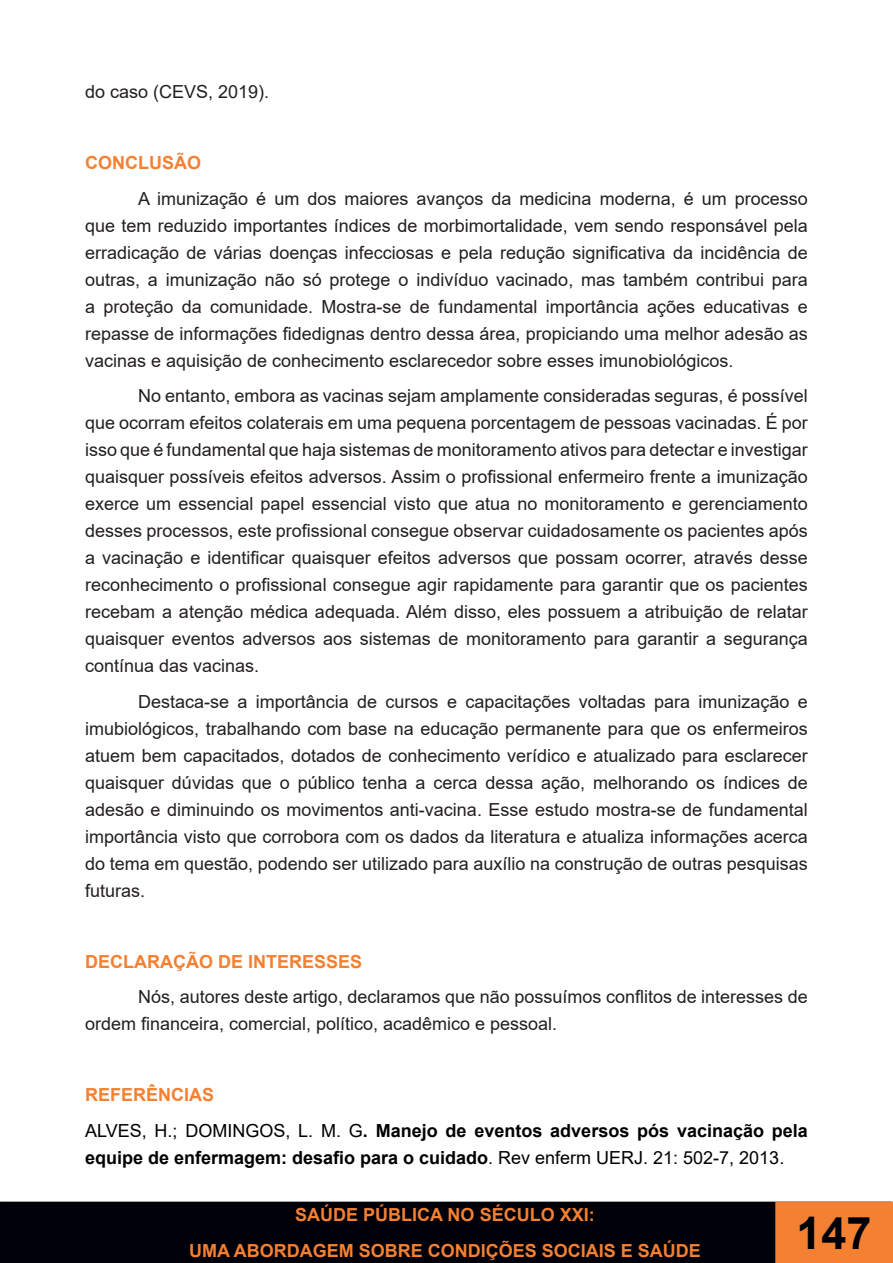
<style>
.page{position:relative;width:893px;height:1263px;background:#fff}
.page>*{position:absolute;margin:0;border:0;box-sizing:border-box;transform-origin:0 0}
.t1{font:700 45px "Arial";color:#000008}
.t2{font:18px/27px "Arial";color:#231f20;text-align:justify}
.t3{font:700 18px/27px "Arial";color:#000}
.t4{font:700 18px/35.5px "Arial";color:#f48031;text-align:center}
.s1{font-weight:400}
</style>
<div class="page">
<div style="left:0;top:1201px;width:775px;height:62px;background:#000008"></div>
<div style="left:776px;top:1202px;width:116px;height:60px;background:#f48031"></div>
<div style="left:775px;top:1201px;width:118px;height:62px;border:2px solid #f48031"></div>
<p class="t2" style="left:85px;top:78px;width:186px">do caso (CEVS, 2019).</p>
<p class="t4" style="left:85px;top:145px;width:117px">CONCLUSÃO</p>
<p class="t2" style="left:85px;top:185px;width:724px;text-indent:53px">A imunização é um dos maiores avanços da medicina moderna, é um processo que tem reduzido importantes índices de morbimortalidade, vem sendo responsável pela erradicação de várias doenças infecciosas e pela redução significativa da incidência de outras, a imunização não só protege o indivíduo vacinado, mas também contribui para a proteção da comunidade. Mostra-se de fundamental importância ações educativas e repasse de informações fidedignas dentro dessa área, propiciando uma melhor adesão as vacinas e aquisição de conhecimento esclarecedor sobre esses imunobiológicos.</p>
<p class="t2" style="left:85px;top:382px;width:724px;text-indent:53px">No entanto, embora as vacinas sejam amplamente consideradas seguras, é possível que ocorram efeitos colaterais em uma pequena porcentagem de pessoas vacinadas. É por isso que é fundamental que haja sistemas de monitoramento ativos para detectar e investigar quaisquer possíveis efeitos adversos. Assim o profissional enfermeiro frente a imunização exerce um essencial papel essencial visto que atua no monitoramento e gerenciamento desses processos, este profissional consegue observar cuidadosamente os pacientes após a vacinação e identificar quaisquer efeitos adversos que possam ocorrer, através desse reconhecimento o profissional consegue agir rapidamente para garantir que os pacientes recebam a atenção médica adequada. Além disso, eles possuem a atribuição de relatar quaisquer eventos adversos aos sistemas de monitoramento para garantir a segurança contínua das vacinas.</p>
<p class="t2" style="left:85px;top:688px;width:724px;text-indent:53px">Destaca-se a importância de cursos e capacitações voltadas para imunização e imubiológicos, trabalhando com base na educação permanente para que os enfermeiros atuem bem capacitados, dotados de conhecimento verídico e atualizado para esclarecer quaisquer dúvidas que o público tenha a cerca dessa ação, melhorando os índices de adesão e diminuindo os movimentos anti-vacina. Esse estudo mostra-se de fundamental importância visto que corrobora com os dados da literatura e atualiza informações acerca do tema em questão, podendo ser utilizado para auxílio na construção de outras pesquisas futuras.</p>
<p class="t4" style="left:85px;top:944px;width:279px">DECLARAÇÃO DE INTERESSES</p>
<p class="t2" style="left:85px;top:983px;width:724px;text-indent:53px">Nós, autores deste artigo, declaramos que não possuímos conflitos de interesses de ordem financeira, comercial, político, acadêmico e pessoal.</p>
<p class="t4" style="left:85px;top:1077px;width:131px">REFERÊNCIAS</p>
<p class="t3" style="left:85px;top:1117px;width:724px"><span class="s1">ALVES, H.; DOMINGOS, L. M. G</span>. Manejo de eventos adversos pós vacinação pela equipe de enfermagem: desafio para o cuidado<span class="s1">. Rev enferm UERJ. 21: 502-7, 2013.</span></p>
<p class="t4" style="left:189px;top:1197px;width:513px">SAÚDE PÚBLICA NO SÉCULO XXI:<br>UMA ABORDAGEM SOBRE CONDIÇÕES SOCIAIS E SAÚDE</p>
<h1 class="t1" style="left:797px;top:1201px;width:77px">147</h1>
</div>
